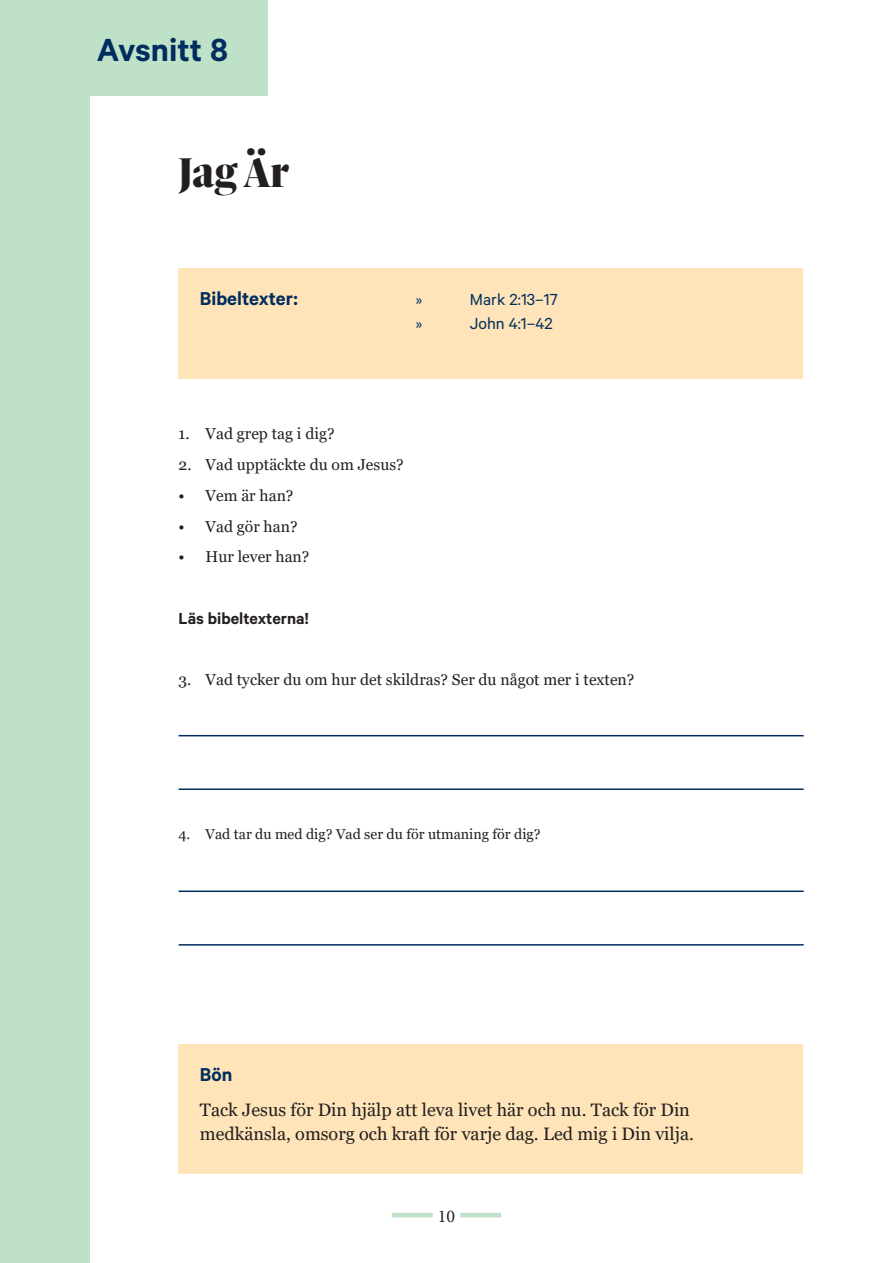
<style>
.page{position:relative;width:893px;height:1263px;background:#fff}
.page>*{position:absolute;margin:0;border:0;box-sizing:border-box;transform-origin:0 0}
.t1{font:900 45px "Sole Serif Big Display";color:#231f20}
.t2{font:600 36px "Calibre";color:#002d5e}
.t3{font:600 21px "Calibre";color:#002d5e}
.t4{font:18px/23.4px "Georgia";color:#231f20}
.t5{font:18px "Calibre";color:#002d5e}
.t6{font:600 18px "Calibre";color:#231f20}
.t7{font:18px "Minion Pro";color:#231f20}
.t8{font:15.75px "Georgia";color:#231f20}
.t9{font:14.25px "Georgia";color:#231f20}
</style>
<div class="page">
<hr style="left:392px;top:1213px;width:41px;height:4px;background:#bee1c8">
<hr style="left:460px;top:1213px;width:41px;height:4px;background:#bee1c8">
<div style="left:0;top:0;width:89px;height:1263px;background:#bee1c8"></div>
<div style="left:88px;top:0;width:180px;height:96px;background:#bee1c8"></div>
<div style="left:179px;top:268px;width:624px;height:110px;background:#fee4b8"></div>
<hr style="left:179px;top:735px;width:625px;height:1px;background:#002d5e">
<hr style="left:179px;top:890px;width:625px;height:2px;background:#002d5e">
<hr style="left:179px;top:788px;width:625px;height:2px;background:#002d5e">
<hr style="left:179px;top:944px;width:625px;height:1px;background:#002d5e">
<div style="left:179px;top:1044px;width:624px;height:130px;background:#fee4b8"></div>
<h2 class="t2" style="left:97px;top:29px;width:133px">Avsnitt 8</h2>
<h1 class="t1" style="left:179px;top:147px;width:112px">Jag Är</h1>
<h3 class="t3" style="left:200px;top:286px;width:99px">Bibeltexter:</h3>
<p class="t5" style="left:416px;top:289px;width:8px">»</p>
<p class="t5" style="left:470px;top:289px;width:89px">Mark 2:13–17</p>
<p class="t5" style="left:416px;top:313px;width:8px">»</p>
<p class="t5" style="left:470px;top:313px;width:84px">John 4:1–42</p>
<p class="t8" style="left:179px;top:424px;width:157px">1. Vad grep tag i dig?</p>
<p class="t8" style="left:179px;top:455px;width:227px">2. Vad upptäckte du om Jesus?</p>
<p class="t8" style="left:179px;top:486px;width:116px">• Vem är han?</p>
<p class="t8" style="left:179px;top:517px;width:120px">• Vad gör han?</p>
<p class="t8" style="left:179px;top:547px;width:132px">• Hur lever han?</p>
<p class="t6" style="left:179px;top:607px;width:132px">Läs bibeltexterna!</p>
<p class="t8" style="left:179px;top:670px;width:457px">3. Vad tycker du om hur det skildras? Ser du något mer i texten?</p>
<p class="t9" style="left:179px;top:825px;width:363px">4. Vad tar du med dig? Vad ser du för utmaning för dig?</p>
<h3 class="t3" style="left:200px;top:1062px;width:34px">Bön</h3>
<p class="t4" style="left:200px;top:1099px;width:496px">Tack Jesus för Din hjälp att leva livet här och nu. Tack för Din medkänsla, omsorg och kraft för varje dag. Led mig i Din vilja.</p>
<p class="t7" style="left:438px;top:1204px;width:19px">10</p>
</div>
